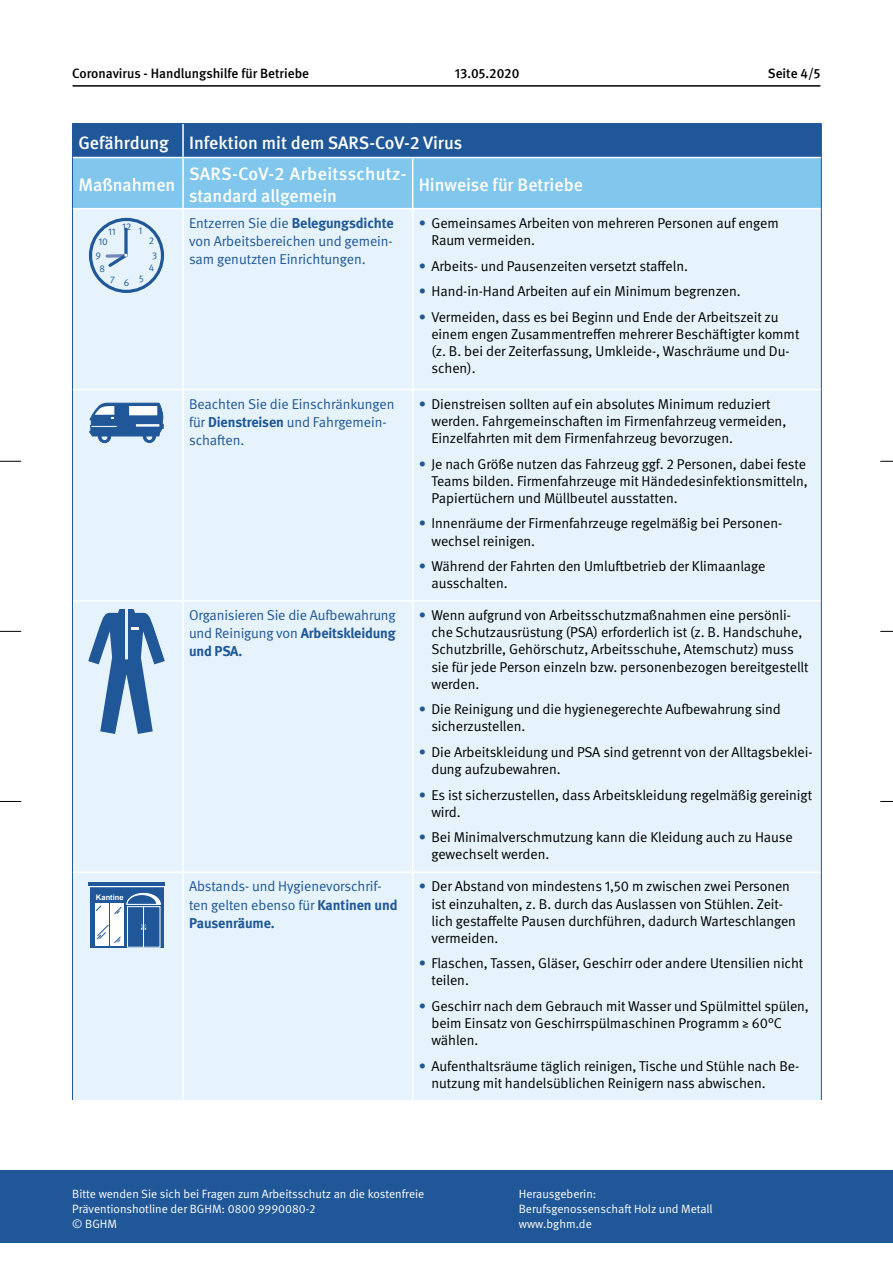
<style>
.page{position:relative;width:893px;height:1263px;background:#fff}
.page>*{position:absolute;margin:0;border:0;box-sizing:border-box;transform-origin:0 0}
.t1{font:500 18px/21.6px "DGUV Meta";color:#fff}
.t2{font:14.25px/17.1px "DGUV Meta";letter-spacing:-.005em;color:#000}
.t3{font:14.25px/18px "DGUV Meta";letter-spacing:-.01em;color:#1f5798;text-align:justify}
.t4{font:500 13.5px "DGUV Meta";color:#000}
.t5{font:12px/15px "DGUV Meta";color:#fff}
.t6{font:9.75px/14.2px "DGUV Meta";color:#1f5798;text-align:center}
.t7{font:700 7.65px "Arial";color:#fff}
.s1{font-weight:700}
.s2{color:#1f5798}
</style>
<div class="page">
<div style="left:0;top:1170px;width:893px;height:73px;background:#1f5798"></div>
<svg style="left:0;top:461px;width:21px;height:1px"></svg>
<svg style="left:0;top:631px;width:21px;height:1px"></svg>
<svg style="left:0;top:801px;width:21px;height:1px"></svg>
<svg style="left:881px;top:461px;width:12px;height:1px"></svg>
<svg style="left:881px;top:631px;width:12px;height:1px"></svg>
<svg style="left:881px;top:801px;width:12px;height:1px"></svg>
<hr style="left:73px;top:85px;width:747px;height:2px;background:#000">
<svg style="left:73px;top:124px;width:748px;height:84px;background:#5a9acb"></svg>
<div style="left:73px;top:209px;width:748px;height:891px;background:#e6f3fc"></div>
<hr style="left:182px;top:124px;width:2px;height:33px;background:#fff">
<hr style="left:73px;top:157px;width:110px;height:1px;background:#fff">
<hr style="left:183px;top:157px;width:230px;height:1px;background:#fff">
<hr style="left:182px;top:158px;width:2px;height:50px;background:#fff">
<hr style="left:413px;top:157px;width:408px;height:1px;background:#fff">
<hr style="left:412px;top:158px;width:1px;height:50px;background:#fff">
<hr style="left:182px;top:209px;width:2px;height:180px;background:#fff">
<hr style="left:412px;top:209px;width:1px;height:180px;background:#fff">
<hr style="left:73px;top:389px;width:110px;height:1px;background:#fff">
<hr style="left:183px;top:389px;width:230px;height:1px;background:#fff">
<hr style="left:182px;top:390px;width:2px;height:210px;background:#fff">
<hr style="left:413px;top:389px;width:408px;height:1px;background:#fff">
<hr style="left:412px;top:390px;width:1px;height:210px;background:#fff">
<hr style="left:73px;top:600px;width:110px;height:2px;background:#fff">
<hr style="left:183px;top:600px;width:230px;height:2px;background:#fff">
<hr style="left:182px;top:602px;width:2px;height:269px;background:#fff">
<hr style="left:413px;top:600px;width:408px;height:2px;background:#fff">
<hr style="left:412px;top:602px;width:1px;height:269px;background:#fff">
<hr style="left:73px;top:871px;width:110px;height:2px;background:#fff">
<hr style="left:183px;top:871px;width:230px;height:2px;background:#fff">
<hr style="left:182px;top:873px;width:2px;height:227px;background:#fff">
<hr style="left:413px;top:871px;width:408px;height:2px;background:#fff">
<hr style="left:412px;top:873px;width:1px;height:227px;background:#fff">
<hr style="left:72px;top:209px;width:1px;height:180px;background:#1f5798">
<hr style="left:821px;top:209px;width:1px;height:180px;background:#1f5798">
<hr style="left:72px;top:389px;width:1px;height:212px;background:#1f5798">
<hr style="left:821px;top:389px;width:1px;height:212px;background:#1f5798">
<hr style="left:72px;top:601px;width:1px;height:271px;background:#1f5798">
<hr style="left:821px;top:601px;width:1px;height:271px;background:#1f5798">
<hr style="left:72px;top:872px;width:1px;height:228px;background:#1f5798">
<hr style="left:821px;top:872px;width:1px;height:228px;background:#1f5798">
<hr style="left:72px;top:123px;width:111px;height:1px;background:#1f5798">
<hr style="left:72px;top:124px;width:1px;height:34px;background:#1f5798">
<hr style="left:183px;top:123px;width:230px;height:1px;background:#1f5798">
<hr style="left:413px;top:123px;width:408px;height:1px;background:#1f5798">
<hr style="left:821px;top:124px;width:1px;height:34px;background:#1f5798">
<hr style="left:72px;top:158px;width:1px;height:51px;background:#1f5798">
<hr style="left:821px;top:158px;width:1px;height:51px;background:#1f5798">
<div style="left:89px;top:218px;width:75px;height:75px;border:3px solid #1f5798;border-radius:50%"></div>
<svg style="left:124px;top:229px;width:4px;height:22px"></svg>
<svg style="left:106px;top:251px;width:24px;height:19px"></svg>
<svg style="left:89px;top:402px;width:75px;height:41px;background:#6b91bc"></svg>
<svg style="left:88px;top:609px;width:77px;height:125px;background:#83a5ca"></svg>
<div style="left:90px;top:884px;width:74px;height:64px;background:#1f5798"></div>
<div style="left:111px;top:903px;width:13px;height:42px;background:#fff"></div>
<div style="left:95px;top:903px;width:14px;height:42px;background:#fff"></div>
<div style="left:127px;top:906px;width:33px;height:41px;border:1px solid #fff"></div>
<hr style="left:143px;top:907px;width:1px;height:40px;background:#fff">
<svg style="left:141px;top:925px;width:5px;height:4px"></svg>
<svg style="left:89px;top:886px;width:76px;height:1px"></svg>
<hr style="left:89px;top:882px;width:76px;height:4px;background:#1f5798">
<svg style="left:127px;top:893px;width:34px;height:12px"></svg>
<svg style="left:97px;top:925px;width:11px;height:14px"></svg>
<svg style="left:114px;top:937px;width:6px;height:6px"></svg>
<svg style="left:114px;top:907px;width:7px;height:7px"></svg>
<svg style="left:96px;top:906px;width:5px;height:5px"></svg>
<p class="t4" style="left:72px;top:66px;width:238px">Coronavirus - Handlungshilfe für Betriebe</p>
<p class="t4" style="left:455px;top:66px;width:66px">13.05.2020</p>
<p class="t4" style="left:768px;top:66px;width:54px">Seite 4/5</p>
<p class="t1" style="left:78px;top:132px;width:385px">Gefährdung Infektion mit dem SARS-CoV-2 Virus</p>
<p class="t1" style="left:78px;top:175px;width:98px">Maßnahmen</p>
<p class="t1" style="left:189px;top:164px;width:219px">SARS-CoV-2 Arbeitsschutz&shy;standard allgemein</p>
<p class="t1" style="left:419px;top:175px;width:166px">Hinweise für Betriebe</p>
<p class="t6" style="left:139px;top:224px;width:5px">1</p>
<p class="t6" style="left:149px;top:234px;width:10px">2<br>3</p>
<p class="t6" style="left:149px;top:261px;width:7px">4</p>
<p class="t6" style="left:139px;top:272px;width:6px">5</p>
<p class="t6" style="left:124px;top:276px;width:7px">6</p>
<p class="t6" style="left:122px;top:220px;width:10px">12</p>
<p class="t3" style="left:189px;top:214px;width:206px">Entzerren Sie die <span class="s1">Belegungsdichte </span>von Arbeitsbereichen und gemein&shy;sam genutzten Einrichtungen.</p>
<p class="t2" style="left:431px;top:215px;width:349px;text-indent:-13px"><span class="s2">•</span> Gemeinsames Arbeiten von mehreren Personen auf engem<br>Raum vermeiden.</p>
<p class="t6" style="left:108px;top:225px;width:9px">11</p>
<p class="t6" style="left:98px;top:234px;width:11px">10</p>
<p class="t6" style="left:96px;top:248px;width:7px">9</p>
<p class="t2" style="left:419px;top:257px;width:271px"><span class="s2">•</span> Arbeits- und Pausenzeiten versetzt staffeln.</p>
<p class="t2" style="left:419px;top:283px;width:323px"><span class="s2">•</span> Hand-in-Hand Arbeiten auf ein Minimum begrenzen.</p>
<p class="t2" style="left:431px;top:309px;width:369px;text-indent:-13px"><span class="s2">•</span> Vermeiden, dass es bei Beginn und Ende der Arbeitszeit zu einem engen Zusammentreffen mehrerer Beschäftigter kommt (z. B. bei der Zeiterfassung, Umkleide-, Waschräume und Du&shy;schen).</p>
<p class="t6" style="left:99px;top:262px;width:7px">8</p>
<p class="t6" style="left:110px;top:273px;width:6px">7</p>
<p class="t7" style="left:96px;top:891px;width:29px">Kantine</p>
<p class="t3" style="left:189px;top:395px;width:207px;text-align:left">Beachten Sie die Einschränkungen für <span class="s1">Dienstreisen</span> und Fahrgemein&shy;schaften.</p>
<p class="t2" style="left:431px;top:396px;width:356px;text-indent:-13px"><span class="s2">•</span> Dienstreisen sollten auf ein absolutes Minimum reduziert werden. Fahrgemeinschaften im Firmenfahrzeug vermeiden,<br>Einzelfahrten mit dem Firmenfahrzeug bevorzugen.</p>
<p class="t2" style="left:431px;top:455px;width:378px;text-indent:-13px"><span class="s2">•</span> Je nach Größe nutzen das Fahrzeug ggf. 2 Personen, dabei feste<br>Teams bilden. Firmenfahrzeuge mit Händedesinfektionsmitteln,<br>Papiertüchern und Müllbeutel ausstatten.</p>
<p class="t2" style="left:431px;top:515px;width:352px;text-indent:-13px"><span class="s2">•</span> Innenräume der Firmenfahrzeuge regelmäßig bei Personen&shy;wechsel reinigen.</p>
<p class="t2" style="left:431px;top:558px;width:335px;text-indent:-13px"><span class="s2">•</span> Während der Fahrten den Umluftbetrieb der Klimaanlage ausschalten.</p>
<p class="t3" style="left:189px;top:607px;width:208px">Organisieren Sie die Aufbewahrung und Reinigung von <span class="s1">Arbeitskleidung und PSA.</span></p>
<p class="t2" style="left:431px;top:607px;width:379px;text-indent:-13px"><span class="s2">•</span> Wenn aufgrund von Arbeitsschutzmaßnahmen eine persönli&shy;che Schutzausrüstung (PSA) erforderlich ist (z. B. Handschuhe, Schutzbrille, Gehörschutz, Arbeitsschuhe, Atemschutz) muss sie für jede Person einzeln bzw. personenbezogen bereitgestellt werden.</p>
<p class="t2" style="left:431px;top:701px;width:351px;text-indent:-13px"><span class="s2">•</span> Die Reinigung und die hygienegerechte Aufbewahrung sind sicherzustellen.</p>
<p class="t2" style="left:431px;top:744px;width:383px;text-indent:-13px"><span class="s2">•</span> Die Arbeitskleidung und PSA sind getrennt von der Alltagsbeklei&shy;dung aufzubewahren.</p>
<p class="t2" style="left:431px;top:786px;width:382px;text-indent:-13px"><span class="s2">•</span> Es ist sicherzustellen, dass Arbeitskleidung regelmäßig gereinigt wird.</p>
<p class="t2" style="left:431px;top:829px;width:363px;text-indent:-13px"><span class="s2">•</span> Bei Minimalverschmutzung kann die Kleidung auch zu Hause gewechselt werden.</p>
<p class="t3" style="left:189px;top:878px;width:210px;text-align:left">Abstands- und Hygienevorschrif&shy;ten gelten ebenso für <span class="s1">Kantinen und<br>Pausenräume.</span></p>
<p class="t2" style="left:431px;top:878px;width:366px;text-indent:-13px"><span class="s2">•</span> Der Abstand von mindestens 1,50 m zwischen zwei Personen ist einzuhalten, z. B. durch das Auslassen von Stühlen. Zeit&shy;lich gestaffelte Pausen durchführen, dadurch Warteschlangen vermeiden.</p>
<p class="t2" style="left:431px;top:955px;width:373px;text-indent:-13px"><span class="s2">•</span> Flaschen, Tassen, Gläser, Geschirr oder andere Utensilien nicht teilen.</p>
<p class="t2" style="left:431px;top:998px;width:379px;text-indent:-13px"><span class="s2">•</span> Geschirr nach dem Gebrauch mit Wasser und Spülmittel spülen, beim Einsatz von Geschirrspülmaschinen Programm ≥ 60°C wählen.</p>
<p class="t2" style="left:431px;top:1058px;width:369px;text-indent:-13px"><span class="s2">•</span> Aufenthaltsräume täglich reinigen, Tische und Stühle nach Be&shy;nutzung mit handelsüblichen Reinigern nass abwischen.</p>
<p class="t5" style="left:72px;top:1186px;width:354px">Bitte wenden Sie sich bei Fragen zum Arbeitsschutz an die kostenfreie<br>Präventionshotline der BGHM: 0800 9990080-2<br>© BGHM</p>
<p class="t5" style="left:519px;top:1186px;width:195px">Herausgeberin:<br>Berufsgenossenschaft Holz und Metall www.bghm.de</p>
</div>
